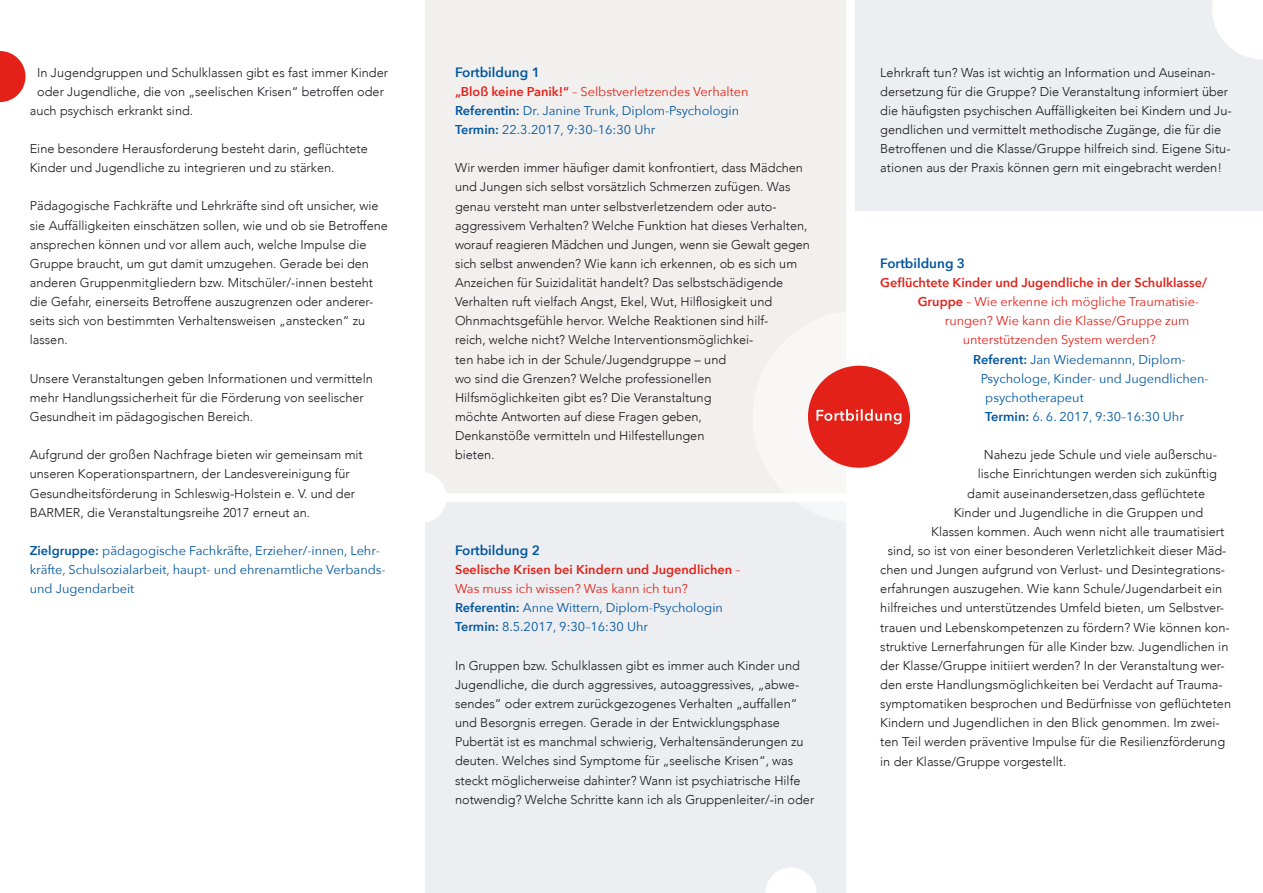
<style>
.page{position:relative;width:1263px;height:893px;background:#fff}
.page>*{position:absolute;margin:0;border:0;box-sizing:border-box;transform-origin:0 0}
.t1{font:600 13.5px "Avenir Next";color:#00559f}
.t2{font:300 12.75px/19.2px "Avenir";color:#1a171c}
.t3{font:12.75px/19.2px "Avenir Next";color:#00559f}
.t4{font:12.75px "Avenir Next";color:#e32119}
.t5{font:600 12.75px "Avenir Next";color:#e32119}
.s1{font-weight:600}
.s2{font-weight:600;color:#e32119}
.s3{color:#e32119}
</style>
<div class="page">
<div style="left:425px;top:497px;width:425px;height:396px;background:#eceef1"></div>
<div style="left:850px;top:0;width:413px;height:210px;background:#eceef1"></div>
<div style="left:425px;top:0;width:425px;height:497px;background:#f2f0ee"></div>
<svg style="left:0;top:51px;width:26px;height:51px"></svg>
<div style="left:846px;top:0;width:9px;height:893px;background:#fff"></div>
<svg style="left:766px;top:868px;width:50px;height:25px"></svg>
<div style="left:395px;top:472px;width:51px;height:51px;background:#fff;border-radius:50%"></div>
<svg style="left:1212px;top:0;width:51px;height:59px"></svg>
<div style="left:425px;top:493px;width:430px;height:9px;background:#fff"></div>
<div style="left:753px;top:310px;width:212px;height:213px;background:#fff;border-radius:50%"></div>
<div style="left:808px;top:366px;width:102px;height:102px;background:#e32119;border-radius:50%"></div>
<svg style="left:816px;top:409px;width:85px;height:15px"></svg>
<p class="t2" style="left:37px;top:63px;width:352px">In Jugendgruppen und Schulklassen gibt es fast immer Kinder</p>
<p class="t2" style="left:37px;top:82px;width:348px">oder Jugendliche, die von „seelischen Krisen“ betroffen oder</p>
<p class="t2" style="left:30px;top:101px;width:165px">auch psychisch erkrankt sind.</p>
<p class="t2" style="left:30px;top:139px;width:340px">Eine besondere Herausforderung besteht darin, geflüchtete<br>Kinder und Jugendliche zu integrieren und zu stärken.</p>
<p class="t2" style="left:30px;top:197px;width:360px">Pädagogische Fachkräfte und Lehrkräfte sind oft unsicher, wie sie Auffälligkeiten einschätzen sollen, wie und ob sie Betroffene ansprechen können und vor allem auch, welche Impulse die Gruppe braucht, um gut damit umzugehen. Gerade bei den anderen Gruppenmitgliedern bzw. Mitschüler/-innen besteht die Gefahr, einerseits Betroffene auszugrenzen oder anderer&shy;seits sich von bestimmten Verhaltensweisen „anstecken“ zu lassen.</p>
<p class="t2" style="left:30px;top:369px;width:345px">Unsere Veranstaltungen geben Informationen und vermitteln mehr Handlungssicherheit für die Förderung von seelischer<br>Gesundheit im pädagogischen Bereich.</p>
<p class="t2" style="left:30px;top:445px;width:335px">Aufgrund der großen Nachfrage bieten wir gemeinsam mit unseren Koperationspartnern, der Landesvereinigung für Gesundheitsförderung in Schleswig-Holstein e. V. und der BARMER, die Veranstaltungsreihe 2017 erneut an.</p>
<p class="t3" style="left:30px;top:541px;width:357px"><span class="s1">Zielgruppe:</span> pädagogische Fachkräfte, Erzieher/-innen, Lehr&shy;kräfte, Schulsozialarbeit, haupt- und ehrenamtliche Verbands&shy;und Jugendarbeit</p>
<p class="t1" style="left:455px;top:64px;width:86px">Fortbildung 1</p>
<p class="t3" style="left:455px;top:82px;width:295px"><span class="s2">„Bloß keine Panik!“</span> <span class="s3">– Selbstverletzendes Verhalten<br></span><span class="s1">Referentin:</span> Dr. Janine Trunk, Diplom-Psychologin<br><span class="s1">Termin:</span> 22.3.2017, 9:30–16:30 Uhr</p>
<p class="t2" style="left:455px;top:158px;width:356px">Wir werden immer häufiger damit konfrontiert, dass Mädchen und Jungen sich selbst vorsätzlich Schmerzen zufügen. Was genau versteht man unter selbstverletzendem oder auto&shy;aggressivem Verhalten? Welche Funktion hat dieses Verhalten, worauf reagieren Mädchen und Jungen, wenn sie Gewalt gegen sich selbst anwenden? Wie kann ich erkennen, ob es sich um Anzeichen für Suizidalität handelt? Das selbstschädigende Verhalten ruft vielfach Angst, Ekel, Wut, Hilflosigkeit und Ohnmachtsgefühle hervor. Welche Reaktionen sind hilf-<br>reich, welche nicht? Welche Interventionsmöglichkei-<br>ten habe ich in der Schule/Jugendgruppe – und<br>wo sind die Grenzen? Welche professionellen Hilfsmöglichkeiten gibt es? Die Veranstaltung<br>möchte Antworten auf diese Fragen geben,<br>Denkanstöße vermitteln und Hilfestellungen<br>bieten.</p>
<p class="t1" style="left:455px;top:542px;width:86px">Fortbildung 2</p>
<p class="t3" style="left:455px;top:560px;width:287px"><span class="s2">Seelische Krisen bei Kindern und Jugendlichen</span> <span class="s3">– Was muss ich wissen? Was kann ich tun?<br></span><span class="s1">Referentin:</span> Anne Wittern, Diplom-Psychologin <span class="s1">Termin:</span> 8.5.2017, 9:30–16:30 Uhr</p>
<p class="t2" style="left:455px;top:656px;width:361px">In Gruppen bzw. Schulklassen gibt es immer auch Kinder und Jugendliche, die durch aggressives, autoaggressives, „abwe&shy;sendes“ oder extrem zurückgezogenes Verhalten „auffallen“ und Besorgnis erregen. Gerade in der Entwicklungsphase Pubertät ist es manchmal schwierig, Verhaltensänderungen zu deuten. Welches sind Symptome für „seelische Krisen“, was steckt möglicherweise dahinter? Wann ist psychiatrische Hilfe notwendig? Welche Schritte kann ich als Gruppenleiter/-in oder</p>
<p class="t2" style="left:880px;top:63px;width:353px">Lehrkraft tun? Was ist wichtig an Information und Auseinan&shy;dersetzung für die Gruppe? Die Veranstaltung informiert über die häufigsten psychischen Auffälligkeiten bei Kindern und Ju&shy;gendlichen und vermittelt methodische Zugänge, die für die Betroffenen und die Klasse/Gruppe hilfreich sind. Eigene Situ&shy;ationen aus der Praxis können gern mit eingebracht werden!</p>
<p class="t1" style="left:880px;top:255px;width:86px">Fortbildung 3</p>
<p class="t5" style="left:880px;top:275px;width:328px">Geflüchtete Kinder und Jugendliche in der Schulklasse/</p>
<p class="t4" style="left:918px;top:294px;width:283px"><span class="s1">Gruppe</span> – Wie erkenne ich mögliche Traumatisie-</p>
<p class="t4" style="left:945px;top:313px;width:246px">rungen? Wie kann die Klasse/Gruppe zum</p>
<p class="t4" style="left:963px;top:332px;width:195px">unterstützenden System werden?</p>
<p class="t3" style="left:973px;top:350px;width:214px"><span class="s1">Referent:</span> Jan Wiedemannn, Diplom-</p>
<p class="t3" style="left:981px;top:369px;width:229px">Psychologe, Kinder- und Jugendlichen-</p>
<p class="t3" style="left:985px;top:388px;width:100px">psychotherapeut</p>
<p class="t3" style="left:985px;top:407px;width:200px"><span class="s1">Termin:</span> 6. 6. 2017, 9:30–16:30 Uhr</p>
<p class="t2" style="left:984px;top:445px;width:235px">Nahezu jede Schule und viele außerschu-</p>
<p class="t2" style="left:978px;top:464px;width:241px">lische Einrichtungen werden sich zukünftig</p>
<p class="t2" style="left:967px;top:484px;width:239px">damit auseinandersetzen,dass geflüchtete</p>
<p class="t2" style="left:954px;top:503px;width:251px">Kinder und Jugendliche in die Gruppen und</p>
<p class="t2" style="left:931px;top:522px;width:295px">Klassen kommen. Auch wenn nicht alle traumatisiert</p>
<p class="t2" style="left:888px;top:541px;width:340px">sind, so ist von einer besonderen Verletzlichkeit dieser Mäd-</p>
<p class="t2" style="left:880px;top:560px;width:346px">chen und Jungen aufgrund von Verlust- und Desintegrations-</p>
<p class="t2" style="left:880px;top:579px;width:343px">erfahrungen auszugehen. Wie kann Schule/Jugendarbeit ein</p>
<p class="t2" style="left:880px;top:598px;width:345px">hilfreiches und unterstützendes Umfeld bieten, um Selbstver-</p>
<p class="t2" style="left:880px;top:618px;width:351px">trauen und Lebenskompetenzen zu fördern? Wie können kon-</p>
<p class="t2" style="left:880px;top:637px;width:350px">struktive Lernerfahrungen für alle Kinder bzw. Jugendlichen in</p>
<p class="t2" style="left:880px;top:656px;width:346px">der Klasse/Gruppe initiiert werden? In der Veranstaltung wer-</p>
<p class="t2" style="left:880px;top:675px;width:344px">den erste Handlungsmöglichkeiten bei Verdacht auf Trauma-</p>
<p class="t2" style="left:880px;top:694px;width:352px">symptomatiken besprochen und Bedürfnisse von geflüchteten</p>
<p class="t2" style="left:880px;top:713px;width:341px">Kindern und Jugendlichen in den Blick genommen. Im zwei-</p>
<p class="t2" style="left:880px;top:732px;width:346px">ten Teil werden präventive Impulse für die Resilienzförderung</p>
<p class="t2" style="left:880px;top:751px;width:188px">in der Klasse/Gruppe vorgestellt.</p>
</div>
